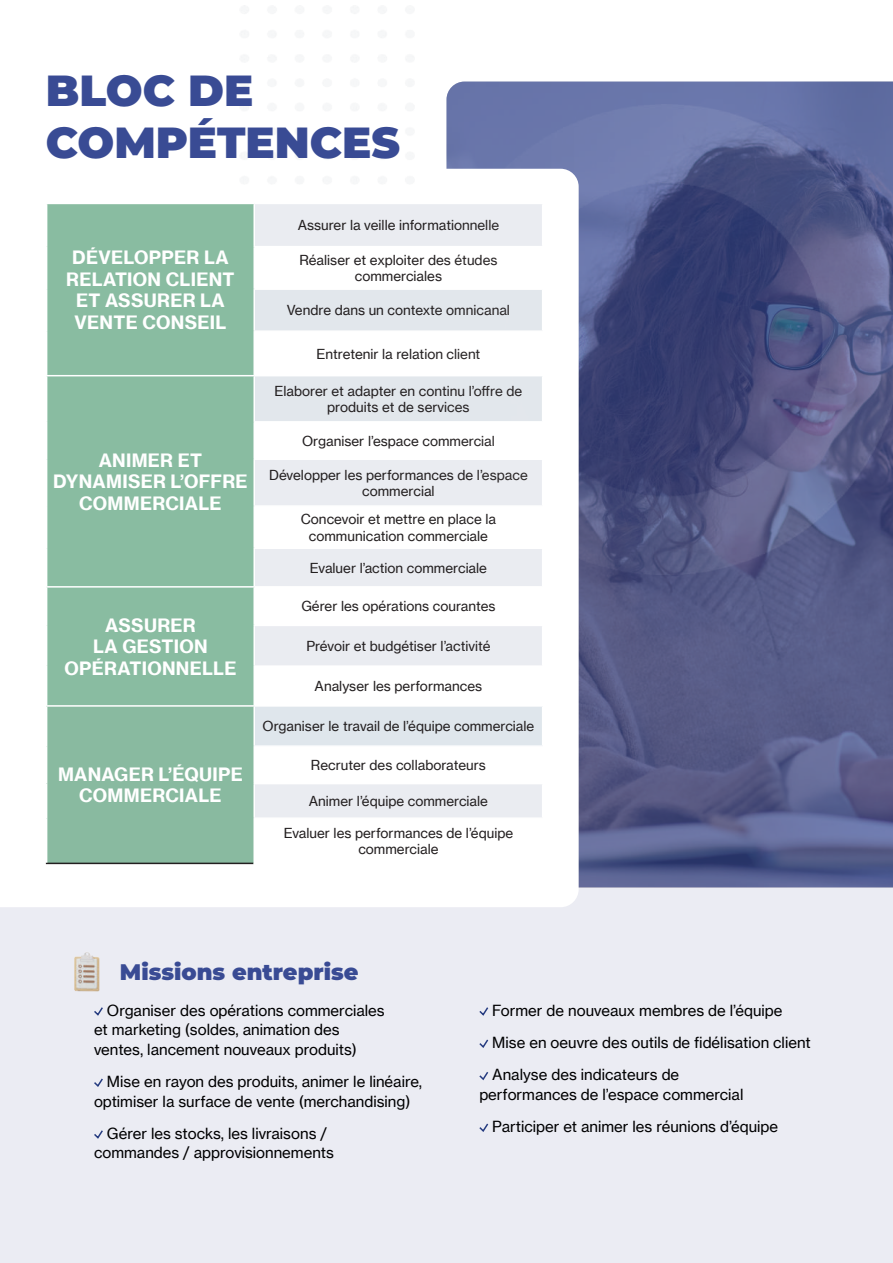
<style>
.page{position:relative;width:893px;height:1263px;background:#fff}
.page>*{position:absolute;margin:0;border:0;box-sizing:border-box;transform-origin:0 0}
.t1{font:900 43.5px/52.2px "Montserrat";color:#394b94}
.t2{font:900 22.5px "Montserrat";color:#394b94}
.t3{font:700 18px/21.6px "N Haas Grotesk TX Pro";letter-spacing:.015em;color:#fff;text-align:center}
.t4{font:15px/19.5px "N Haas Grotesk TX Pro";color:#000001}
.t5{font:13.5px/16.2px "N Haas Grotesk TX Pro";color:#231f20;text-align:center}
</style>
<div class="page">
<svg style="left:446px;top:82px;width:447px;height:805px;background:#585e8c"></svg>
<div style="left:0;top:887px;width:893px;height:376px;background:#ebecf3"></div>
<svg style="left:94px;top:1007px;width:9px;height:9px"></svg>
<svg style="left:94px;top:1078px;width:9px;height:9px"></svg>
<svg style="left:94px;top:1130px;width:9px;height:9px"></svg>
<svg style="left:479px;top:1007px;width:10px;height:9px"></svg>
<svg style="left:479px;top:1039px;width:10px;height:9px"></svg>
<svg style="left:479px;top:1072px;width:10px;height:9px"></svg>
<svg style="left:479px;top:1123px;width:10px;height:9px"></svg>
<svg style="left:0;top:575px;width:579px;height:332px"></svg>
<div style="left:47px;top:204px;width:206px;height:501px;background:#89bca1"></div>
<div style="left:254px;top:203px;width:289px;height:44px;background:#eaecf1"></div>
<svg style="left:255px;top:290px;width:176px;height:131px"></svg>
<svg style="left:255px;top:460px;width:287px;height:357px"></svg>
<div style="left:47px;top:706px;width:207px;height:157px;background:#89baa0"></div>
<div style="left:254px;top:706px;width:289px;height:40px;background:#dfe6ec"></div>
<hr style="left:46px;top:863px;width:207px;height:1px;background:#231f20">
<hr style="left:46px;top:375px;width:208px;height:1px;background:#fff">
<hr style="left:46px;top:548px;width:1px;height:38px;background:#fff">
<hr style="left:254px;top:203px;width:289px;height:1px;background:#fff">
<hr style="left:253px;top:246px;width:290px;height:1px;background:#fff">
<hr style="left:253px;top:330px;width:290px;height:2px;background:#fff">
<hr style="left:254px;top:375px;width:289px;height:1px;background:#fff">
<hr style="left:253px;top:505px;width:290px;height:2px;background:#fff">
<hr style="left:253px;top:547px;width:290px;height:2px;background:#fff">
<hr style="left:542px;top:549px;width:1px;height:37px;background:#fff">
<hr style="left:254px;top:586px;width:289px;height:2px;background:#fff">
<hr style="left:542px;top:588px;width:1px;height:37px;background:#fff">
<hr style="left:46px;top:588px;width:1px;height:37px;background:#fff">
<hr style="left:46px;top:625px;width:1px;height:40px;background:#fff">
<hr style="left:46px;top:665px;width:1px;height:40px;background:#fff">
<hr style="left:46px;top:707px;width:1px;height:39px;background:#fff">
<hr style="left:46px;top:746px;width:1px;height:37px;background:#fff">
<hr style="left:46px;top:783px;width:1px;height:35px;background:#fff">
<hr style="left:46px;top:818px;width:1px;height:45px;background:#fff">
<hr style="left:253px;top:625px;width:290px;height:1px;background:#fff">
<hr style="left:542px;top:626px;width:1px;height:39px;background:#fff">
<hr style="left:254px;top:705px;width:289px;height:2px;background:#fff">
<hr style="left:253px;top:707px;width:2px;height:38px;background:#fff">
<hr style="left:542px;top:707px;width:1px;height:38px;background:#fff">
<hr style="left:253px;top:745px;width:290px;height:2px;background:#fff">
<hr style="left:253px;top:747px;width:2px;height:36px;background:#fff">
<hr style="left:542px;top:747px;width:1px;height:36px;background:#fff">
<hr style="left:253px;top:784px;width:2px;height:33px;background:#fff">
<hr style="left:542px;top:784px;width:1px;height:33px;background:#fff">
<hr style="left:253px;top:783px;width:290px;height:1px;background:#fff">
<hr style="left:253px;top:817px;width:290px;height:2px;background:#fff">
<hr style="left:253px;top:819px;width:2px;height:44px;background:#fff">
<hr style="left:542px;top:819px;width:1px;height:44px;background:#fff">
<hr style="left:253px;top:863px;width:290px;height:1px;background:#fff">
<hr style="left:542px;top:665px;width:1px;height:40px;background:#fff">
<hr style="left:253px;top:588px;width:2px;height:37px;background:#fff">
<hr style="left:253px;top:626px;width:2px;height:39px;background:#fff">
<hr style="left:253px;top:665px;width:2px;height:40px;background:#fff">
<hr style="left:46px;top:705px;width:208px;height:2px;background:#fff">
<hr style="left:253px;top:204px;width:2px;height:42px;background:#fff">
<hr style="left:253px;top:549px;width:2px;height:37px;background:#fff">
<hr style="left:46px;top:586px;width:208px;height:2px;background:#fff">
<img style="left:431px;top:104px;width:462px;height:471px">
<img style="left:74px;top:952px;width:26px;height:40px">
<h1 class="t1" style="left:46px;top:62px;width:356px">BLOC DE<br>COMPÉTENCES</h1>
<h3 class="t3" style="left:66px;top:247px;width:170px">DÉVELOPPER LA<br>RELATION CLIENT<br>ET ASSURER LA<br>VENTE CONSEIL</h3>
<h3 class="t3" style="left:53px;top:449px;width:196px">ANIMER ET<br>DYNAMISER L’OFFRE<br>COMMERCIALE</h3>
<h3 class="t3" style="left:64px;top:614px;width:173px">ASSURER<br>LA GESTION<br>OPÉRATIONNELLE</h3>
<h3 class="t3" style="left:58px;top:763px;width:186px">MANAGER L’ÉQUIPE<br>COMMERCIALE</h3>
<p class="t5" style="left:298px;top:217px;width:203px">Assurer la veille informationnelle</p>
<p class="t5" style="left:299px;top:252px;width:200px">Réaliser et exploiter des études commerciales</p>
<p class="t5" style="left:287px;top:302px;width:225px">Vendre dans un contexte omnicanal</p>
<p class="t5" style="left:317px;top:346px;width:165px">Entretenir la relation client</p>
<p class="t5" style="left:275px;top:383px;width:249px">Elaborer et adapter en continu l’offre de produits et de services</p>
<p class="t5" style="left:302px;top:433px;width:194px">Organiser l’espace commercial</p>
<p class="t5" style="left:269px;top:467px;width:260px">Développer les performances de l’espace commercial</p>
<p class="t5" style="left:301px;top:511px;width:197px">Concevoir et mettre en place la communication commerciale</p>
<p class="t5" style="left:310px;top:560px;width:179px">Evaluer l’action commerciale</p>
<p class="t5" style="left:301px;top:598px;width:196px">Gérer les opérations courantes</p>
<p class="t5" style="left:306px;top:638px;width:186px">Prévoir et budgétiser l’activité</p>
<p class="t5" style="left:315px;top:678px;width:169px">Analyser les performances</p>
<p class="t5" style="left:263px;top:718px;width:273px">Organiser le travail de l’équipe commerciale</p>
<p class="t5" style="left:311px;top:757px;width:176px">Recruter des collaborateurs</p>
<p class="t5" style="left:309px;top:793px;width:181px">Animer l’équipe commerciale</p>
<p class="t5" style="left:284px;top:825px;width:231px">Evaluer les performances de l’équipe commerciale</p>
<h2 class="t2" style="left:120px;top:955px;width:240px">Missions entreprise</h2>
<p class="t4" style="left:94px;top:1000px;width:292px;text-indent:13px">Organiser des opérations commerciales et marketing (soldes, animation des ventes, lancement nouveaux produits)</p>
<p class="t4" style="left:94px;top:1072px;width:330px;text-indent:13px">Mise en rayon des produits, animer le linéaire, optimiser la surface de vente (merchandising)</p>
<p class="t4" style="left:94px;top:1123px;width:241px;text-align:center">Gérer les stocks, les livraisons / commandes / approvisionnements</p>
<p class="t4" style="left:492px;top:994px;width:320px;line-height:32.2px">Former de nouveaux membres de l’équipe<br>Mise en oeuvre des outils de fidélisation client<br>Analyse des indicateurs de</p>
<p class="t4" style="left:492px;top:1078px;width:287px;line-height:32.2px;text-indent:-13px">performances de l’espace commercial<br>Participer et animer les réunions d’équipe</p>
</div>
